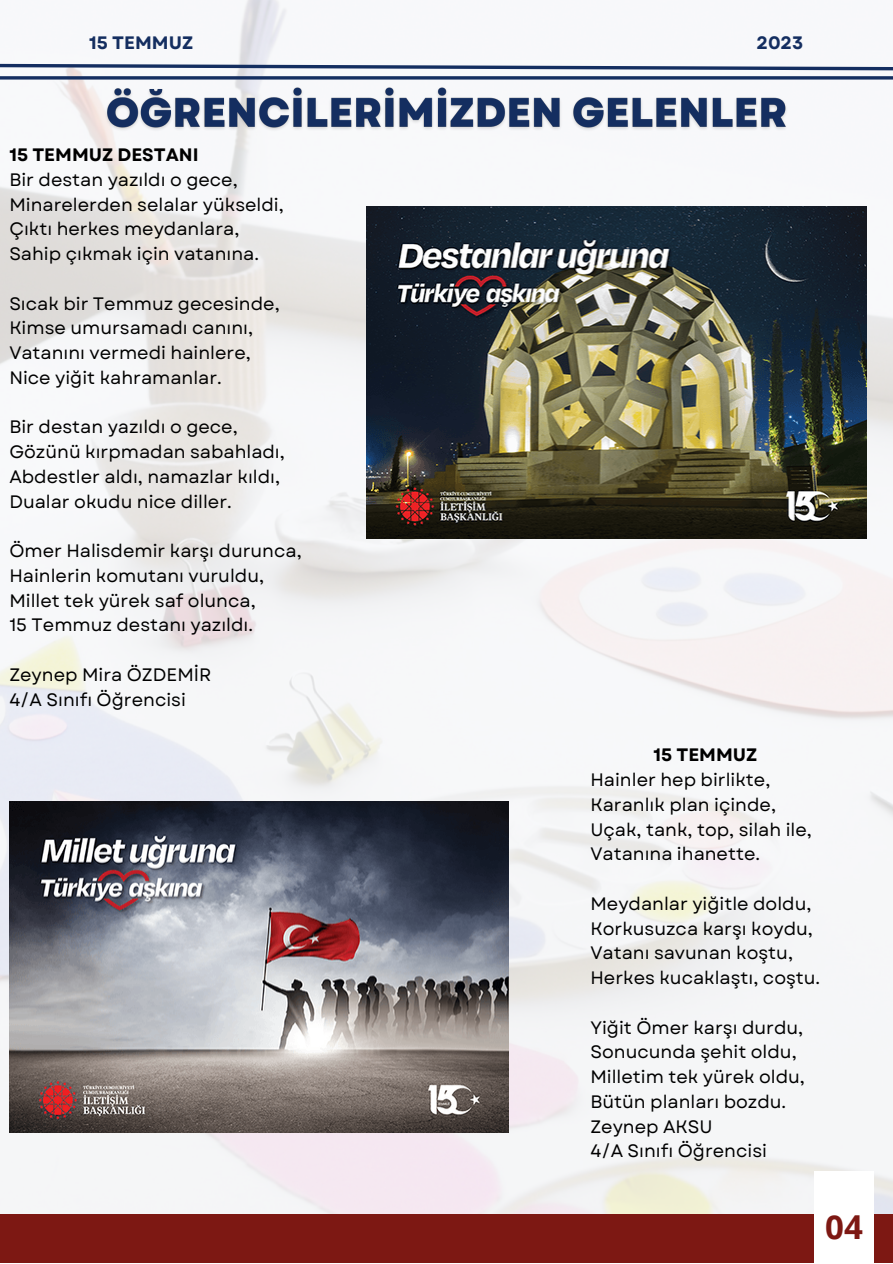
<style>
.page{position:relative;width:893px;height:1264px;background:#fff}
.page>*{position:absolute;margin:0;border:0;box-sizing:border-box;transform-origin:0 0}
.t1{font:700 33px "Open Sans";color:#7d1813}
.t2{font:18px "Garet";color:#000}
.t3{font:700 18px "Garet";color:#000}
.t4{font:700 18px "Garet";color:#142e60}
</style>
<div class="page">
<img style="left:0;top:0;width:892px;height:1214px">
<svg style="left:0;top:62px;width:892px;height:10px"></svg>
<svg style="left:0;top:76px;width:892px;height:4px;background:#364d77"></svg>
<div style="left:0;top:1214px;width:892px;height:48px;background:#7d1813"></div>
<div style="left:814px;top:1171px;width:59px;height:91px;background:#fff"></div>
<img style="left:9px;top:801px;width:499px;height:331px">
<img style="left:367px;top:206px;width:499px;height:332px">
<img style="left:101px;top:82px;width:692px;height:60px">
<p class="t4" style="left:89px;top:30px;width:105px">15 TEMMUZ</p>
<p class="t4" style="left:756px;top:30px;width:48px">2023</p>
<p class="t3" style="left:9px;top:142px;width:191px">15 TEMMUZ DESTANI</p>
<p class="t2" style="left:9px;top:167px;width:230px">Bir destan yazıldı o gece,</p>
<p class="t2" style="left:9px;top:191px;width:276px">Minarelerden selalar yükseldi,</p>
<p class="t2" style="left:9px;top:216px;width:231px">Çıktı herkes meydanlara,</p>
<p class="t2" style="left:9px;top:241px;width:251px">Sahip çıkmak için vatanına.</p>
<p class="t2" style="left:9px;top:290px;width:272px">Sıcak bir Temmuz gecesinde,</p>
<p class="t2" style="left:9px;top:315px;width:245px">Kimse umursamadı canını,</p>
<p class="t2" style="left:9px;top:340px;width:243px">Vatanını vermedi hainlere,</p>
<p class="t2" style="left:9px;top:364px;width:214px">Nice yiğit kahramanlar.</p>
<p class="t2" style="left:9px;top:414px;width:230px">Bir destan yazıldı o gece,</p>
<p class="t2" style="left:9px;top:439px;width:277px">Gözünü kırpmadan sabahladı,</p>
<p class="t2" style="left:9px;top:463px;width:272px">Abdestler aldı, namazlar kıldı,</p>
<p class="t2" style="left:9px;top:488px;width:224px">Dualar okudu nice diller.</p>
<p class="t2" style="left:9px;top:538px;width:294px">Ömer Halisdemir karşı durunca,</p>
<p class="t2" style="left:9px;top:562px;width:256px">Hainlerin komutanı vuruldu,</p>
<p class="t2" style="left:9px;top:587px;width:248px">Millet tek yürek saf olunca,</p>
<p class="t2" style="left:9px;top:612px;width:245px">15 Temmuz destanı yazıldı.</p>
<p class="t2" style="left:9px;top:661px;width:203px">Zeynep Mira ÖZDEMİR</p>
<p class="t2" style="left:9px;top:686px;width:176px">4/A Sınıfı Öğrencisi</p>
<p class="t3" style="left:653px;top:742px;width:105px">15 TEMMUZ</p>
<p class="t2" style="left:590px;top:767px;width:181px">Hainler hep birlikte,</p>
<p class="t2" style="left:590px;top:791px;width:187px">Karanlık plan içinde,</p>
<p class="t2" style="left:590px;top:816px;width:223px">Uçak, tank, top, silah ile,</p>
<p class="t2" style="left:590px;top:841px;width:171px">Vatanına ihanette.</p>
<p class="t2" style="left:590px;top:890px;width:222px">Meydanlar yiğitle doldu,</p>
<p class="t2" style="left:590px;top:915px;width:224px">Korkusuzca karşı koydu,</p>
<p class="t2" style="left:590px;top:940px;width:204px">Vatanı savunan koştu,</p>
<p class="t2" style="left:590px;top:964px;width:231px">Herkes kucaklaştı, coştu.</p>
<p class="t2" style="left:590px;top:1014px;width:214px">Yiğit Ömer karşı durdu,</p>
<p class="t2" style="left:590px;top:1039px;width:208px">Sonucunda şehit oldu,</p>
<p class="t2" style="left:590px;top:1063px;width:216px">Milletim tek yürek oldu,</p>
<p class="t2" style="left:590px;top:1088px;width:197px">Bütün planları bozdu.</p>
<p class="t2" style="left:590px;top:1113px;width:124px">Zeynep AKSU</p>
<p class="t2" style="left:590px;top:1137px;width:176px">4/A Sınıfı Öğrencisi</p>
<p class="t1" style="left:825px;top:1204px;width:39px">04</p>
</div>
